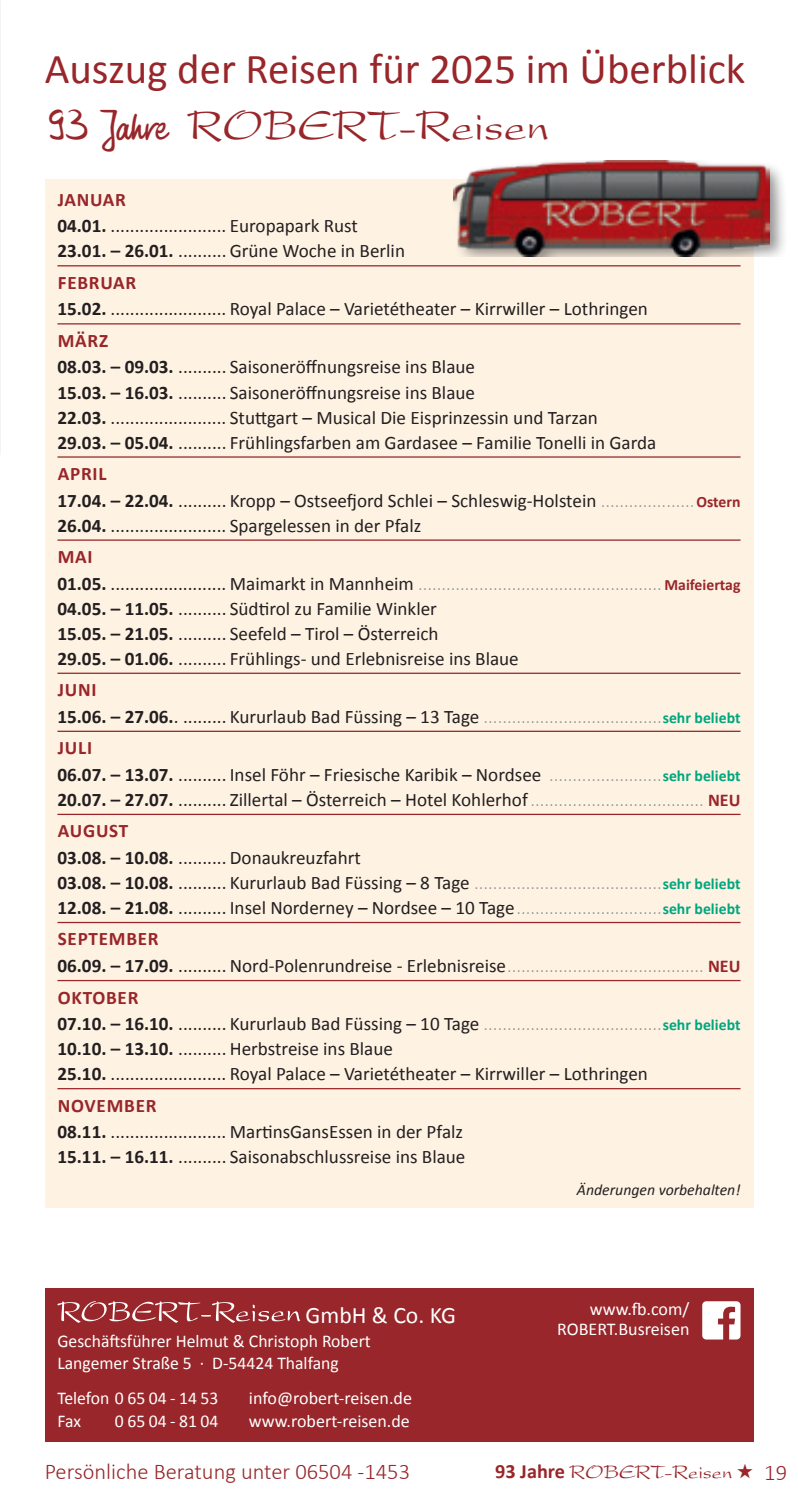
<style>
.page{position:relative;width:798px;height:1499px;background:#fff}
.page>*{position:absolute;margin:0;border:0;box-sizing:border-box;transform-origin:0 0}
._02_Subhead{font:45px "Present";color:#98262a}
._01_Headline{font:42.75px "Calibri";color:#98262a}
.t1{font:23.62px "Calibri";color:#fff}
.t2{font:300 22.5px "Calibri";color:#98262a}
._00_Grundtext{font:20.25px "Present";color:#98262a}
._00_Grundtext-2{font:19.12px "Calibri";color:#231f20}
._00_Grundtext-3{font:300 19.12px "Calibri";color:#939598}
._00_Grundtext-4{font:700 19.12px "Calibri";letter-spacing:.04em;color:#98262a}
.t3{font:18px/20.2px "Calibri";color:#fff;text-align:right}
._00_Grundtext-5{font:italic 15.75px "Calibri";color:#231f20}
.s1{font-family:"HW Phil";font-size:47.25px}
.s2{font-family:"HW Phil";font-size:40.5px}
.s3{font-weight:700}
.s4{font-weight:300;color:#939598}
.s5{font-weight:700;font-size:15.75px;color:#98262a}
.s6{font-weight:700;color:#231f20}
.s7{font-weight:400;color:#231f20}
.s8{font-weight:700;font-size:15.75px;color:#00a77e}
.s9{font-weight:700;font-size:18px;color:#98262a}
.s10{font-family:"Calibri";font-weight:700}
</style>
<div class="page">
<div style="left:45px;top:179px;width:708px;height:1028px;background:#fef2e3"></div>
<hr style="left:57px;top:265px;width:683px;height:1px;background:#98262a">
<hr style="left:57px;top:323px;width:683px;height:1px;background:#98262a">
<hr style="left:57px;top:456px;width:683px;height:2px;background:#98262a">
<hr style="left:57px;top:539px;width:683px;height:2px;background:#98262a">
<hr style="left:57px;top:673px;width:683px;height:1px;background:#98262a">
<hr style="left:57px;top:731px;width:683px;height:1px;background:#98262a">
<hr style="left:57px;top:814px;width:683px;height:1px;background:#98262a">
<hr style="left:57px;top:922px;width:683px;height:1px;background:#98262a">
<hr style="left:57px;top:980px;width:683px;height:1px;background:#98262a">
<hr style="left:57px;top:1088px;width:683px;height:1px;background:#98262a">
<div style="left:449px;top:161px;width:338px;height:95px;background:#231f20;opacity:.5"></div>
<img style="left:453px;top:161px;width:316px;height:95px">
<div style="left:45px;top:1288px;width:708px;height:153px;background:#98262a"></div>
<svg style="left:702px;top:1301px;width:38px;height:38px"></svg>
<svg style="left:57px;top:1301px;width:243px;height:22px"></svg>
<img style="left:0;top:0;width:1px;height:456px">
<hr style="left:0;top:402px;width:1px;height:57px;background:#fff">
<p class="_01_Headline" style="left:45px;top:42px;width:702px">Auszug der Reisen für 2025 im Überblick</p>
<p class="_02_Subhead" style="left:45px;top:100px;width:505px"><span class="s1">93</span> <span class="s2">Jahre</span> ROBERT-Reisen</p>
<p class="_00_Grundtext-4" style="left:58px;top:187px;width:70px">JANUAR</p>
<p class="_00_Grundtext-2" style="left:57px;top:214px;width:302px"><span class="s3">04.01.</span> ........................ Europapark Rust</p>
<p class="_00_Grundtext-2" style="left:57px;top:239px;width:349px"><span class="s3">23.01. – 26.01.</span> .......... Grüne Woche in Berlin</p>
<p class="_00_Grundtext-4" style="left:58px;top:270px;width:80px">FEBRUAR</p>
<p class="_00_Grundtext-2" style="left:57px;top:297px;width:591px"><span class="s3">15.02.</span> ........................ Royal Palace – Varietétheater – Kirrwiller – Lothringen</p>
<p class="_00_Grundtext-4" style="left:58px;top:328px;width:52px">MÄRZ</p>
<p class="_00_Grundtext-2" style="left:57px;top:355px;width:419px"><span class="s3">08.03. – 09.03.</span> .......... Saisoneröffnungsreise ins Blaue</p>
<p class="_00_Grundtext-2" style="left:57px;top:380px;width:419px"><span class="s3">15.03. – 16.03.</span> .......... Saisoneröffnungsreise ins Blaue</p>
<p class="_00_Grundtext-2" style="left:57px;top:405px;width:541px"><span class="s3">22.03.</span> ........................ Stuttgart – Musical Die Eisprinzessin und Tarzan</p>
<p class="_00_Grundtext-2" style="left:57px;top:430px;width:600px"><span class="s3">29.03. – 05.04.</span> .......... Frühlingsfarben am Gardasee – Familie Tonelli in Garda</p>
<p class="_00_Grundtext-4" style="left:58px;top:461px;width:50px">APRIL</p>
<p class="_00_Grundtext-2" style="left:57px;top:488px;width:684px"><span class="s3">17.04. – 22.04.</span> .......... Kropp – Ostseefjord Schlei – Schleswig-Holstein <span class="s4">....................</span><span class="s5">Ostern</span></p>
<p class="_00_Grundtext-2" style="left:57px;top:513px;width:365px"><span class="s3">26.04.</span> ........................ Spargelessen in der Pfalz</p>
<p class="_00_Grundtext-4" style="left:58px;top:544px;width:36px">MAI</p>
<p class="_00_Grundtext-3" style="left:57px;top:571px;width:684px"><span class="s6">01.05.</span> <span class="s7">........................ Maimarkt in Mannheim</span> .................................................... <span class="s5">Maifeiertag</span></p>
<p class="_00_Grundtext-2" style="left:57px;top:596px;width:381px"><span class="s3">04.05. – 11.05.</span> .......... Südtirol zu Familie Winkler</p>
<p class="_00_Grundtext-2" style="left:57px;top:621px;width:382px"><span class="s3">15.05. – 21.05.</span> .......... Seefeld – Tirol – Österreich</p>
<p class="_00_Grundtext-2" style="left:57px;top:646px;width:462px"><span class="s3">29.05. – 01.06.</span> .......... Frühlings- und Erlebnisreise ins Blaue</p>
<p class="_00_Grundtext-4" style="left:58px;top:678px;width:40px">JUNI</p>
<p class="_00_Grundtext-3" style="left:57px;top:705px;width:684px"><span class="s6">15.06. – 27.06.</span><span class="s7">. ......... Kururlaub Bad Füssing – 13 Tage</span> ......................................<span class="s8">sehr beliebt</span></p>
<p class="_00_Grundtext-4" style="left:58px;top:736px;width:36px">JULI</p>
<p class="_00_Grundtext-2" style="left:57px;top:762px;width:684px"><span class="s3">06.07. – 13.07.</span> .......... Insel Föhr – Friesische Karibik – Nordsee <span class="s4">........................</span><span class="s8">sehr beliebt</span></p>
<p class="_00_Grundtext-2" style="left:57px;top:787px;width:684px"><span class="s3">20.07. – 27.07.</span> .......... Zillertal – Österreich – Hotel Kohlerhof<span class="s4">.....................................</span> <span class="s9">NEU</span></p>
<p class="_00_Grundtext-4" style="left:58px;top:819px;width:72px">AUGUST</p>
<p class="_00_Grundtext-2" style="left:57px;top:845px;width:305px"><span class="s3">03.08. – 10.08.</span> .......... Donaukreuzfahrt</p>
<p class="_00_Grundtext-3" style="left:57px;top:871px;width:684px"><span class="s6">03.08. – 10.08.</span> <span class="s7">.......... Kururlaub Bad Füssing – 8 Tage</span> ........................................<span class="s8">sehr beliebt</span></p>
<p class="_00_Grundtext-2" style="left:57px;top:896px;width:684px"><span class="s3">12.08. – 21.08.</span> .......... Insel Norderney – Nordsee – 10 Tage<span class="s4">...............................</span><span class="s8">sehr beliebt</span></p>
<p class="_00_Grundtext-4" style="left:58px;top:927px;width:102px">SEPTEMBER</p>
<p class="_00_Grundtext-2" style="left:57px;top:954px;width:684px"><span class="s3">06.09. – 17.09.</span> .......... Nord-Polenrundreise - Erlebnisreise<span class="s4">..........................................</span> <span class="s9">NEU</span></p>
<p class="_00_Grundtext-4" style="left:58px;top:985px;width:82px">OKTOBER</p>
<p class="_00_Grundtext-3" style="left:57px;top:1012px;width:684px"><span class="s6">07.10. – 16.10.</span> <span class="s7">.......... Kururlaub Bad Füssing – 10 Tage</span> ......................................<span class="s8">sehr beliebt</span></p>
<p class="_00_Grundtext-2" style="left:57px;top:1037px;width:337px"><span class="s3">10.10. – 13.10.</span> .......... Herbstreise ins Blaue</p>
<p class="_00_Grundtext-2" style="left:57px;top:1062px;width:591px"><span class="s3">25.10.</span> ........................ Royal Palace – Varietétheater – Kirrwiller – Lothringen</p>
<p class="_00_Grundtext-4" style="left:58px;top:1093px;width:100px">NOVEMBER</p>
<p class="_00_Grundtext-2" style="left:57px;top:1120px;width:407px"><span class="s3">08.11.</span> ........................ MartinsGansEssen in der Pfalz</p>
<p class="_00_Grundtext-2" style="left:57px;top:1145px;width:409px"><span class="s3">15.11. – 16.11.</span> .......... Saisonabschlussreise ins Blaue</p>
<p class="_00_Grundtext-5" style="left:576px;top:1180px;width:165px">Änderungen vorbehalten!</p>
<p class="t1" style="left:305px;top:1300px;width:152px">GmbH &amp; Co. KG</p>
<p class="t3" style="left:57px;top:1330px;width:315px">Geschäftsführer Helmut &amp; Christoph Robert</p>
<p class="t3" style="left:57px;top:1353px;width:283px">Langemer Straße 5 · D-54424 Thalfang</p>
<p class="t3" style="left:57px;top:1388px;width:162px">Telefon 0 65 04 - 14 53</p>
<p class="t3" style="left:249px;top:1388px;width:164px">info@robert-reisen.de</p>
<p class="t3" style="left:57px;top:1411px;width:25px">Fax</p>
<p class="t3" style="left:115px;top:1411px;width:105px">0 65 04 - 81 04</p>
<p class="t3" style="left:249px;top:1411px;width:162px">www.robert-reisen.de</p>
<p class="t3" style="left:557px;top:1299px;width:134px">www.fb.com/<br>ROBERT.Busreisen</p>
<p class="t2" style="left:45px;top:1457px;width:367px">Persönliche Beratung unter 06504 -1453</p>
<p class="_00_Grundtext" style="left:495px;top:1460px;width:259px"><span class="s10">93 Jahre</span> ROBERT-Reisen ★</p>
<p class="t2" style="left:763px;top:1458px;width:25px">19</p>
</div>
